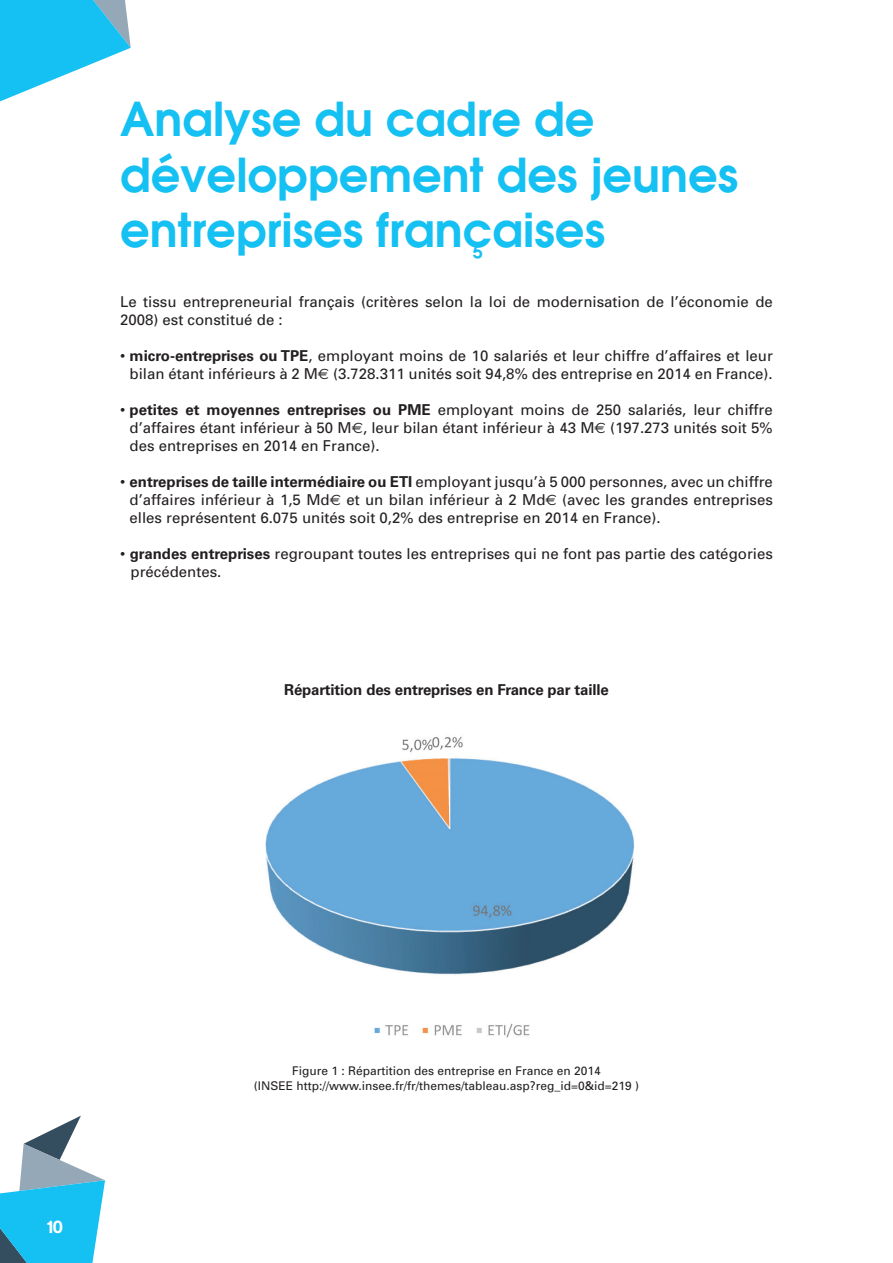
<style>
.page{position:relative;width:893px;height:1263px;background:#fff}
.page>*{position:absolute;margin:0;border:0;box-sizing:border-box;transform-origin:0 0}
.t1{font:600 46.5px/55.8px "Avant Garde";color:#15c0f2}
.t2{font:700 18px "Harabara Mais Bold Harabara Mais";color:#fff}
.t3{font:15px/18px "Univers";color:#231f20}
.t4{font:700 15px "Univers";letter-spacing:-.01em;color:#231f20}
.t5{font:12px/14.4px "Univers";color:#231f20;text-align:center}
.s1{font-weight:700}
.s2{font-family:"Euro Sans"}
</style>
<div class="page">
<svg style="left:0;top:1115px;width:105px;height:148px"></svg>
<svg style="left:0;top:0;width:131px;height:102px"></svg>
<img style="left:265px;top:736px;width:369px;height:302px">
<h1 class="t1" style="left:120px;top:90px;width:620px">Analyse du cadre de développement des jeunes entreprises françaises</h1>
<p class="t3" style="left:120px;top:292px;width:654px">Le tissu entrepreneurial français (critères selon la loi de modernisation de l’économie de<br>2008) est constitué de :</p>
<p class="t3" style="left:120px;top:346px;width:654px;text-align:right">• <span class="s1">micro-entreprises ou TPE</span>, employant moins de 10 salariés et leur chiffre d’affaires et leur bilan étant inférieurs à 2 M<span class="s2">€</span> (3.728.311 unités soit 94,8% des entreprise en 2014 en France).</p>
<p class="t3" style="left:130px;top:400px;width:645px;text-align:justify;text-indent:-9px">• <span class="s1">petites et moyennes entreprises ou PME</span> employant moins de 250 salariés, leur chiffre d’affaires étant inférieur à 50 M<span class="s2">€</span>, leur bilan étant inférieur à 43 M<span class="s2">€</span> (197.273 unités soit 5% des entreprises en 2014 en France).</p>
<p class="t3" style="left:130px;top:472px;width:645px;text-align:justify;text-indent:-9px">• <span class="s1">entreprises de taille intermédiaire ou ETI</span> employant jusqu’à 5 000 personnes, avec un chiffre d’affaires inférieur à 1,5 Md<span class="s2">€</span> et un bilan inférieur à 2 Md<span class="s2">€</span> (avec les grandes entreprises elles représentent 6.075 unités soit 0,2% des entreprise en 2014 en France).</p>
<p class="t3" style="left:131px;top:544px;width:644px;text-indent:-10px">• <span class="s1">grandes entreprises</span> regroupant toutes les entreprises qui ne font pas partie des catégories précédentes.</p>
<p class="t4" style="left:284px;top:681px;width:326px">Répartition des entreprises en France par taille</p>
<p class="t2" style="left:47px;top:1216px;width:18px">10</p>
<p class="t5" style="left:254px;top:1064px;width:387px">Figure 1 : Répartition des entreprise en France en 2014<br>(INSEE http://www.insee.fr/fr/themes/tableau.asp?reg_id=0&amp;id=219 )</p>
</div>
